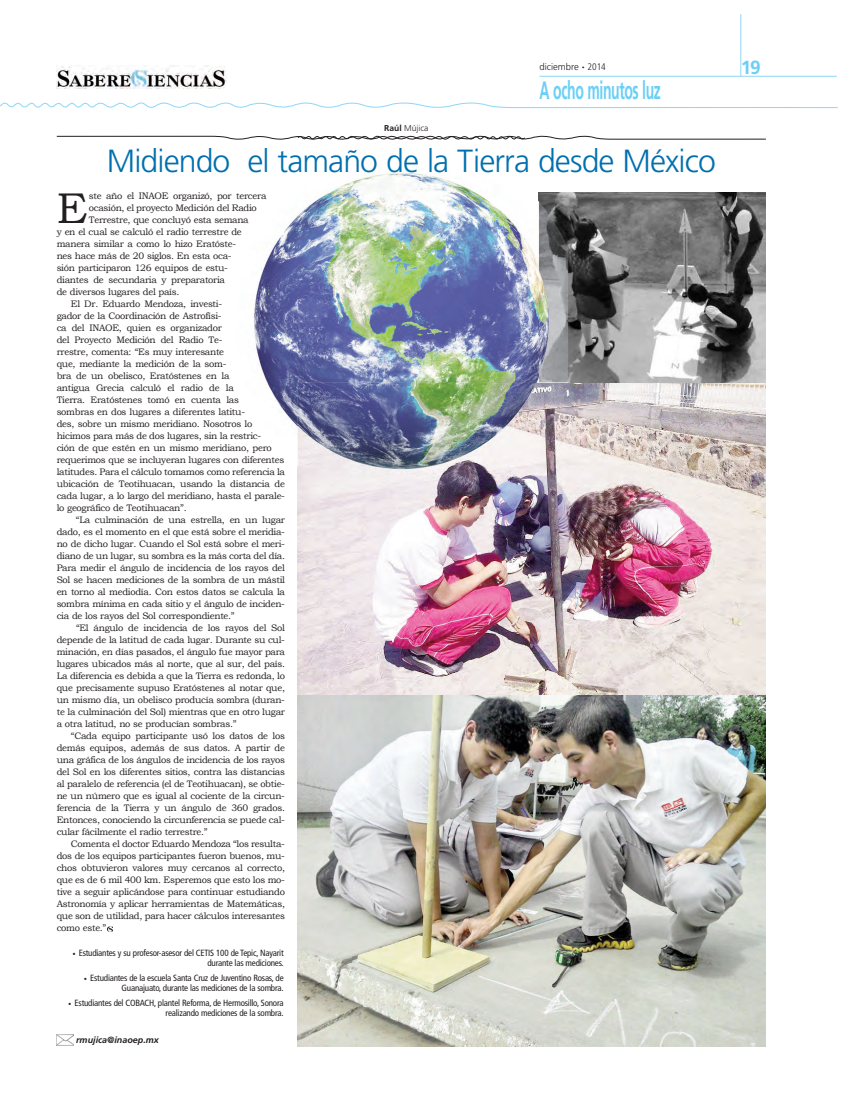
<style>
.page{position:relative;width:851px;height:1118px;background:#fff}
.page>*{position:absolute;margin:0;border:0;box-sizing:border-box;transform-origin:0 0}
.t1{font:42.9px "Bookman Old Style";color:#231f20}
.t2{font:300 32px "Frutiger";letter-spacing:-.03em;color:#006faf}
.t3{font:700 25.2px "Frutiger";letter-spacing:-.03em;color:#6bcff6;scale:.56 1}
.t4{font:700 19px "Frutiger";color:#6bcff6}
.t5{font:300 9.5px "Frutiger";color:#231f20}
.t6{font:9.4px "Bookman Old Style";letter-spacing:-.03em;color:#231f20}
.t7{font:condensed 9px/10px "Frutiger";letter-spacing:-.025em;color:#231f20;text-align:right}
.t8{font:italic 700 9px "Frutiger";color:#231f20}
.t9{font:300 8.5px "Frutiger";color:#231f20}
.s1{font-weight:700}
.s2{font-weight:900}
.s3{font-stretch:condensed}
.s4{font-weight:900;font-stretch:normal}
</style>
<div class="page">
<hr style="left:740px;top:14px;width:1px;height:62px;background:#8dd7f7">
<hr style="left:539px;top:76px;width:297px;height:1px;background:#8dd7f7">
<svg style="left:0;top:102px;width:838px;height:7px"></svg>
<img style="left:57px;top:66px;width:170px;height:22px">
<svg style="left:57px;top:135px;width:709px;height:5px"></svg>
<img style="left:57px;top:1034px;width:17px;height:11px">
<img style="left:298px;top:383px;width:467px;height:663px">
<img style="left:568px;top:192px;width:197px;height:190px">
<img style="left:253px;top:173px;width:315px;height:262px">
<img style="left:298px;top:383px;width:270px;height:117px">
<img style="left:539px;top:202px;width:29px;height:180px">
<svg style="left:107px;top:926px;width:6px;height:5px"></svg>
<p class="t9" style="left:384px;top:125px;width:46px"><span class="s1">Raúl</span> Mújica</p>
<p class="t5" style="left:539px;top:63px;width:68px">diciembre <span class="s2">·</span> <span class="s3">2014</span></p>
<h3 class="t4" style="left:740px;top:60px;width:22px">19</h3>
<h3 class="t3" style="left:539px;top:80px;width:218px">A ocho minutos luz</h3>
<h2 class="t2" style="left:107px;top:148px;width:610px">Midiendo el tamaño de la Tierra desde México</h2>
<h1 class="t1" style="left:57px;top:183px;width:32px">E</h1>
<p class="t6" style="left:89px;top:190px;width:179px">ste año el INAOE organizó, por tercera</p>
<p class="t6" style="left:89px;top:202px;width:169px">ocasión, el proyecto Medición del Radio</p>
<p class="t6" style="left:89px;top:214px;width:161px">Terrestre, que concluyó esta semana</p>
<p class="t6" style="left:57px;top:226px;width:186px">y en el cual se calculó el radio terrestre de</p>
<p class="t6" style="left:57px;top:238px;width:181px">manera similar a como lo hizo Eratóste-</p>
<p class="t6" style="left:57px;top:250px;width:176px">nes hace más de 20 siglos. En esta oca-</p>
<p class="t6" style="left:57px;top:262px;width:173px">sión participaron 126 equipos de estu-</p>
<p class="t6" style="left:57px;top:274px;width:170px">diantes de secundaria y preparatoria</p>
<p class="t6" style="left:57px;top:286px;width:124px">de diversos lugares del país.</p>
<p class="t6" style="left:71px;top:298px;width:153px">El Dr. Eduardo Mendoza, investi-</p>
<p class="t6" style="left:57px;top:310px;width:166px">gador de la Coordinación de Astrofísi-</p>
<p class="t6" style="left:57px;top:322px;width:167px">ca del INAOE, quien es organizador</p>
<p class="t6" style="left:57px;top:334px;width:167px">del Proyecto Medición del Radio Te-</p>
<p class="t6" style="left:57px;top:346px;width:169px">rrestre, comenta: “Es muy interesante</p>
<p class="t6" style="left:57px;top:358px;width:171px">que, mediante la medición de la som-</p>
<p class="t6" style="left:57px;top:370px;width:174px">bra de un obelisco, Eratóstenes en la</p>
<p class="t6" style="left:57px;top:382px;width:178px">antigua Grecia calculó el radio de la</p>
<p class="t6" style="left:57px;top:394px;width:184px">Tierra. Eratóstenes tomó en cuenta las</p>
<p class="t6" style="left:57px;top:406px;width:190px">sombras en dos lugares a diferentes latitu-</p>
<p class="t6" style="left:57px;top:418px;width:197px">des, sobre un mismo meridiano. Nosotros lo</p>
<p class="t6" style="left:57px;top:430px;width:206px">hicimos para más de dos lugares, sin la restric-</p>
<p class="t6" style="left:57px;top:442px;width:216px">ción de que estén en un mismo meridiano, pero</p>
<p class="t6" style="left:57px;top:454px;width:229px">requerimos que se incluyeran lugares con diferentes</p>
<p class="t6" style="left:57px;top:466px;width:230px">latitudes. Para el cálculo tomamos como referencia la</p>
<p class="t6" style="left:57px;top:478px;width:230px">ubicación de Teotihuacan, usando la distancia de</p>
<p class="t6" style="left:57px;top:490px;width:230px">cada lugar, a lo largo del meridiano, hasta el parale-</p>
<p class="t6" style="left:57px;top:502px;width:131px">lo geográfico de Teotihuacan”.</p>
<p class="t6" style="left:76px;top:514px;width:210px">“La culminación de una estrella, en un lugar</p>
<p class="t6" style="left:57px;top:526px;width:230px">dado, es el momento en el que está sobre el meridia-</p>
<p class="t6" style="left:57px;top:538px;width:230px">no de dicho lugar. Cuando el Sol está sobre el meri-</p>
<p class="t6" style="left:57px;top:550px;width:230px">diano de un lugar, su sombra es la más corta del día.</p>
<p class="t6" style="left:57px;top:562px;width:230px">Para medir el ángulo de incidencia de los rayos del</p>
<p class="t6" style="left:57px;top:574px;width:230px">Sol se hacen mediciones de la sombra de un mástil</p>
<p class="t6" style="left:57px;top:586px;width:230px">en torno al mediodía. Con estos datos se calcula la</p>
<p class="t6" style="left:57px;top:598px;width:230px">sombra mínima en cada sitio y el ángulo de inciden-</p>
<p class="t6" style="left:57px;top:610px;width:179px">cia de los rayos del Sol correspondiente.”</p>
<p class="t6" style="left:76px;top:622px;width:210px">“El ángulo de incidencia de los rayos del Sol</p>
<p class="t6" style="left:57px;top:634px;width:230px">depende de la latitud de cada lugar. Durante su cul-</p>
<p class="t6" style="left:57px;top:646px;width:230px">minación, en días pasados, el ángulo fue mayor para</p>
<p class="t6" style="left:57px;top:658px;width:230px">lugares ubicados más al norte, que al sur, del país.</p>
<p class="t6" style="left:57px;top:670px;width:230px">La diferencia es debida a que la Tierra es redonda, lo</p>
<p class="t6" style="left:57px;top:682px;width:230px">que precisamente supuso Eratóstenes al notar que,</p>
<p class="t6" style="left:57px;top:694px;width:230px">un mismo día, un obelisco producía sombra (duran-</p>
<p class="t6" style="left:57px;top:706px;width:230px">te la culminación del Sol) mientras que en otro lugar</p>
<p class="t6" style="left:57px;top:718px;width:181px">a otra latitud, no se producían sombras.”</p>
<p class="t6" style="left:71px;top:730px;width:215px">“Cada equipo participante usó los datos de los</p>
<p class="t6" style="left:57px;top:742px;width:230px">demás equipos, además de sus datos. A partir de</p>
<p class="t6" style="left:57px;top:754px;width:230px">una gráfica de los ángulos de incidencia de los rayos</p>
<p class="t6" style="left:57px;top:766px;width:230px">del Sol en los diferentes sitios, contra las distancias</p>
<p class="t6" style="left:57px;top:778px;width:230px">al paralelo de referencia (el de Teotihuacan), se obtie-</p>
<p class="t6" style="left:57px;top:790px;width:230px">ne un número que es igual al cociente de la circun-</p>
<p class="t6" style="left:57px;top:802px;width:230px">ferencia de la Tierra y un ángulo de 360 grados.</p>
<p class="t6" style="left:57px;top:814px;width:230px">Entonces, conociendo la circunferencia se puede cal-</p>
<p class="t6" style="left:57px;top:826px;width:152px">cular fácilmente el radio terrestre.”</p>
<p class="t6" style="left:71px;top:838px;width:215px">Comenta el doctor Eduardo Mendoza “los resulta-</p>
<p class="t6" style="left:57px;top:850px;width:230px">dos de los equipos participantes fueron buenos, mu-</p>
<p class="t6" style="left:57px;top:862px;width:230px">chos obtuvieron valores muy cercanos al correcto,</p>
<p class="t6" style="left:57px;top:874px;width:230px">que es de 6 mil 400 km. Esperemos que esto los mo-</p>
<p class="t6" style="left:57px;top:886px;width:230px">tive a seguir aplicándose para continuar estudiando</p>
<p class="t6" style="left:57px;top:898px;width:230px">Astronomía y aplicar herramientas de Matemáticas,</p>
<p class="t6" style="left:57px;top:910px;width:230px">que son de utilidad, para hacer cálculos interesantes</p>
<p class="t6" style="left:57px;top:922px;width:51px">como este.”</p>
<p class="t7" style="left:72px;top:948px;width:213px"><span class="s4">·</span> Estudiantes y su profesor-asesor del CETIS 100 de Tepic, Nayarit durante las mediciones.</p>
<p class="t7" style="left:84px;top:973px;width:201px"><span class="s4">·</span> Estudiantes de la escuela Santa Cruz de Juventino Rosas, de<br>Guanajuato, durante las mediciones de la sombra.</p>
<p class="t7" style="left:68px;top:998px;width:217px"><span class="s4">·</span> Estudiantes del COBACH, plantel Reforma, de Hermosillo, Sonora realizando mediciones de la sombra.</p>
<p class="t8" style="left:76px;top:1036px;width:84px">rmujica@inaoep.mx</p>
</div>
